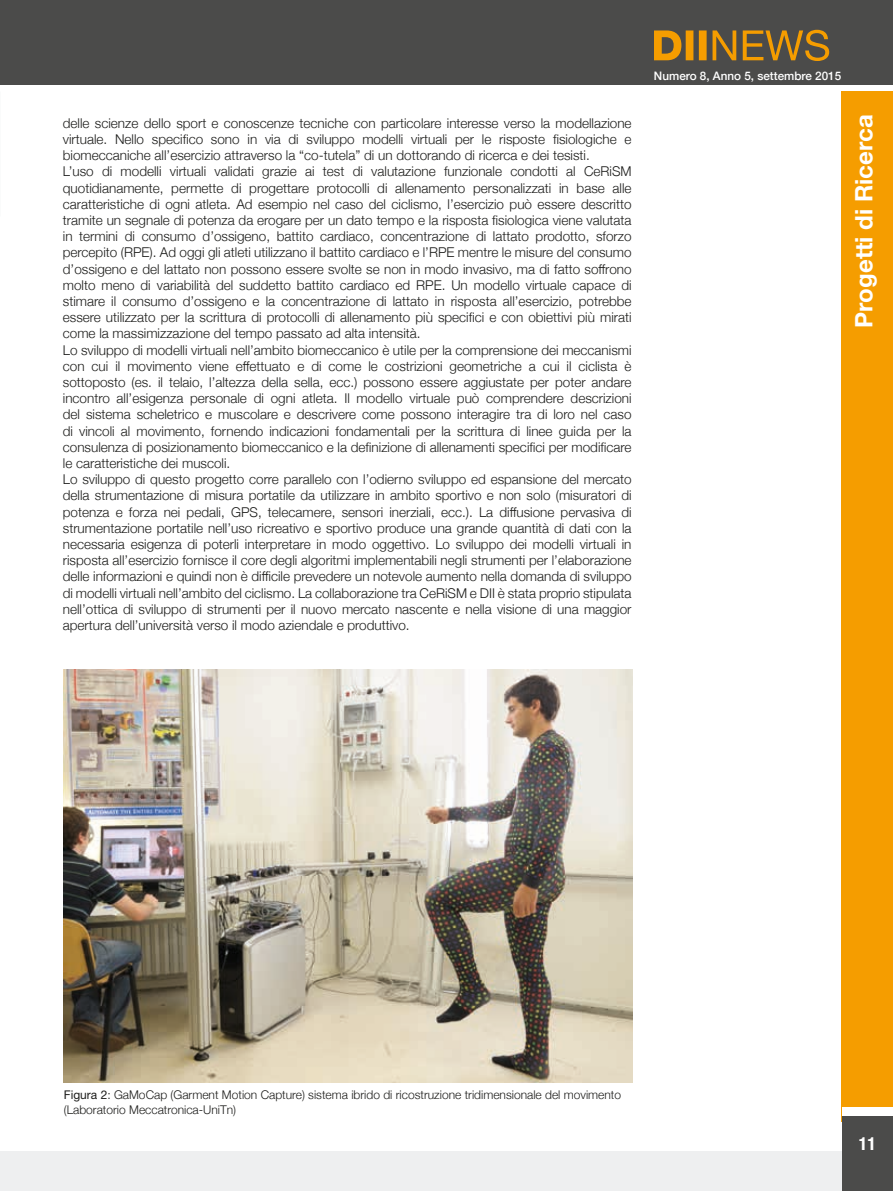
<style>
.page{position:relative;width:893px;height:1191px;background:#fff}
.page>*{position:absolute;margin:0;border:0;box-sizing:border-box;transform-origin:0 0}
.t1{font:700 24px "Helvetica Neue";color:#fff}
.t2{font:700 condensed 18px "Helvetica Neue";color:#fff}
.t3{font:300 13.5px/16.2px "Helvetica Neue";color:#1d1d1b}
.t4{font:300 12px/15px "Helvetica Neue";color:#1d1d1b}
.t5{font:500 11.7px "Helvetica Neue";color:#fff}
.s1{font-weight:400}
</style>
<div class="page">
<div style="left:0;top:1150px;width:893px;height:41px;background:#eeeff0"></div>
<div style="left:842px;top:91px;width:51px;height:1030px;background:#f59d00"></div>
<img style="left:64px;top:670px;width:568px;height:412px">
<div style="left:842px;top:1115px;width:51px;height:76px;background:#4b4b4a"></div>
<div style="left:842px;top:1107px;width:51px;height:8px;background:#fff"></div>
<div style="left:0;top:0;width:893px;height:85px;background:#4b4b4a"></div>
<svg style="left:654px;top:29px;width:175px;height:32px"></svg>
<p class="t3" style="left:63px;top:114px;width:570px">delle scienze dello sport e conoscenze tecniche con particolare interesse verso la modellazione virtuale. Nello specifico sono in via di sviluppo modelli virtuali per le risposte fisiologiche e biomeccaniche all’esercizio attraverso la “co-tutela” di un dottorando di ricerca e dei tesisti.<br>L’uso di modelli virtuali validati grazie ai test di valutazione funzionale condotti al CeRiSM quotidianamente, permette di progettare protocolli di allenamento personalizzati in base alle caratteristiche di ogni atleta. Ad esempio nel caso del ciclismo, l’esercizio può essere descritto tramite un segnale di potenza da erogare per un dato tempo e la risposta fisiologica viene valutata in termini di consumo d’ossigeno, battito cardiaco, concentrazione di lattato prodotto, sforzo percepito (RPE). Ad oggi gli atleti utilizzano il battito cardiaco e l’RPE mentre le misure del consumo d’ossigeno e del lattato non possono essere svolte se non in modo invasivo, ma di fatto soffrono molto meno di variabilità del suddetto battito cardiaco ed RPE. Un modello virtuale capace di stimare il consumo d’ossigeno e la concentrazione di lattato in risposta all’esercizio, potrebbe essere utilizzato per la scrittura di protocolli di allenamento più specifici e con obiettivi più mirati come la massimizzazione del tempo passato ad alta intensità.<br>Lo sviluppo di modelli virtuali nell’ambito biomeccanico è utile per la comprensione dei meccanismi con cui il movimento viene effettuato e di come le costrizioni geometriche a cui il ciclista è sottoposto (es. il telaio, l’altezza della sella, ecc.) possono essere aggiustate per poter andare incontro all’esigenza personale di ogni atleta. Il modello virtuale può comprendere descrizioni del sistema scheletrico e muscolare e descrivere come possono interagire tra di loro nel caso di vincoli al movimento, fornendo indicazioni fondamentali per la scrittura di linee guida per la consulenza di posizionamento biomeccanico e la definizione di allenamenti specifici per modificare le caratteristiche dei muscoli.<br>Lo sviluppo di questo progetto corre parallelo con l’odierno sviluppo ed espansione del mercato della strumentazione di misura portatile da utilizzare in ambito sportivo e non solo (misuratori di potenza e forza nei pedali, GPS, telecamere, sensori inerziali, ecc.). La diffusione pervasiva di strumentazione portatile nell’uso ricreativo e sportivo produce una grande quantità di dati con la necessaria esigenza di poterli interpretare in modo oggettivo. Lo sviluppo dei modelli virtuali in risposta all’esercizio fornisce il core degli algoritmi implementabili negli strumenti per l’elaborazione delle informazioni e quindi non è difficile prevedere un notevole aumento nella domanda di sviluppo di modelli virtuali nell’ambito del ciclismo. La collaborazione tra CeRiSM e DII è stata proprio stipulata nell’ottica di sviluppo di strumenti per il nuovo mercato nascente e nella visione di una maggior apertura dell’università verso il modo aziendale e produttivo.</p>
<p class="t5" style="left:654px;top:66px;width:189px">Numero 8, Anno 5, settembre 2015</p>
<h1 class="t1" style="left:845px;top:327px;width:214px;rotate:-90deg">Progetti di Ricerca</h1>
<p class="t4" style="left:64px;top:1086px;width:559px"><span class="s1">Figura 2</span>: GaMoCap (Garment Motion Capture) sistema ibrido di ricostruzione tridimensionale del movimento (Laboratorio Meccatronica-UniTn)</p>
<h2 class="t2" style="left:859px;top:1132px;width:19px">11</h2>
</div>
